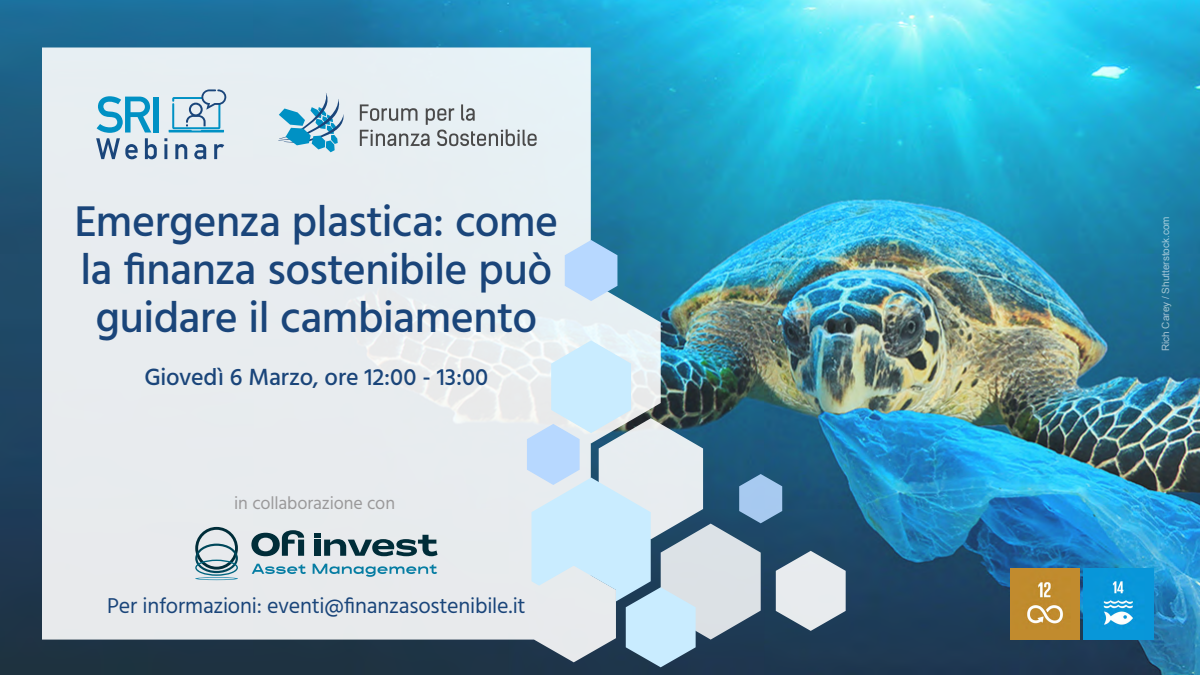
<style>
.page{position:relative;width:1200px;height:675px;background:#fff}
.page>*{position:absolute;margin:0;border:0;box-sizing:border-box;transform-origin:0 0}
.t1{font:500 44px/48px "Hind";letter-spacing:-.015em;color:#1a457a;text-align:center}
.t2{font:500 24px "Hind";letter-spacing:-.005em;color:#1a457a}
.t3{font:22px "Hind";letter-spacing:-.01em;color:#1a457a}
.t4{font:18px "Hind";letter-spacing:-.005em;color:#9a999a}
.t5{font:10px "Arial";color:#fff}
</style>
<div class="page">
<img style="left:0;top:0;width:1200px;height:675px">
<svg style="left:42px;top:48px;width:619px;height:614px;background:#d5e0e6"></svg>
<div style="left:153px;top:97px;width:6px;height:36px;background:#0091c4"></div>
<svg style="left:96px;top:96px;width:61px;height:63px;background:#8dbfd6"></svg>
<hr style="left:164px;top:144px;width:3px;height:15px;background:#1a457a">
<svg style="left:175px;top:144px;width:12px;height:15px"></svg>
<svg style="left:194px;top:144px;width:12px;height:15px"></svg>
<svg style="left:214px;top:144px;width:10px;height:15px"></svg>
<svg style="left:169px;top:89px;width:58px;height:43px;background:#b1cfdf"></svg>
<svg style="left:565px;top:240px;width:52px;height:61px;background:#b3d3f4"></svg>
<img style="left:527px;top:340px;width:319px;height:327px">
<svg style="left:195px;top:527px;width:43px;height:53px;background:#9cb4bc"></svg>
<svg style="left:252px;top:564px;width:54px;height:10px"></svg>
<svg style="left:313px;top:564px;width:124px;height:13px;background:#a4c9d6"></svg>
<svg style="left:251px;top:530px;width:53px;height:26px"></svg>
<svg style="left:314px;top:533px;width:124px;height:23px;background:#81969d"></svg>
<img style="left:1010px;top:569px;width:70px;height:71px">
<img style="left:1084px;top:569px;width:69px;height:71px">
<svg style="left:360px;top:104px;width:177px;height:42px;background:#c6cdd0"></svg>
<svg style="left:278px;top:93px;width:67px;height:59px;background:#9bc9dd"></svg>
<p class="t1" style="left:74px;top:200px;width:485px">Emergenza plastica: come la finanza sostenibile può guidare il cambiamento</p>
<p class="t2" style="left:144px;top:360px;width:345px">Giovedì 6 Marzo, ore 12:00 - 13:00</p>
<p class="t4" style="left:234px;top:491px;width:162px">in collaborazione con</p>
<p class="t3" style="left:107px;top:590px;width:420px">Per informazioni: eventi@finanzasostenibile.it</p>
<p class="t5" style="left:1159px;top:351px;width:137px;rotate:-90deg">Rich Carey / Shutterstock.com</p>
</div>
